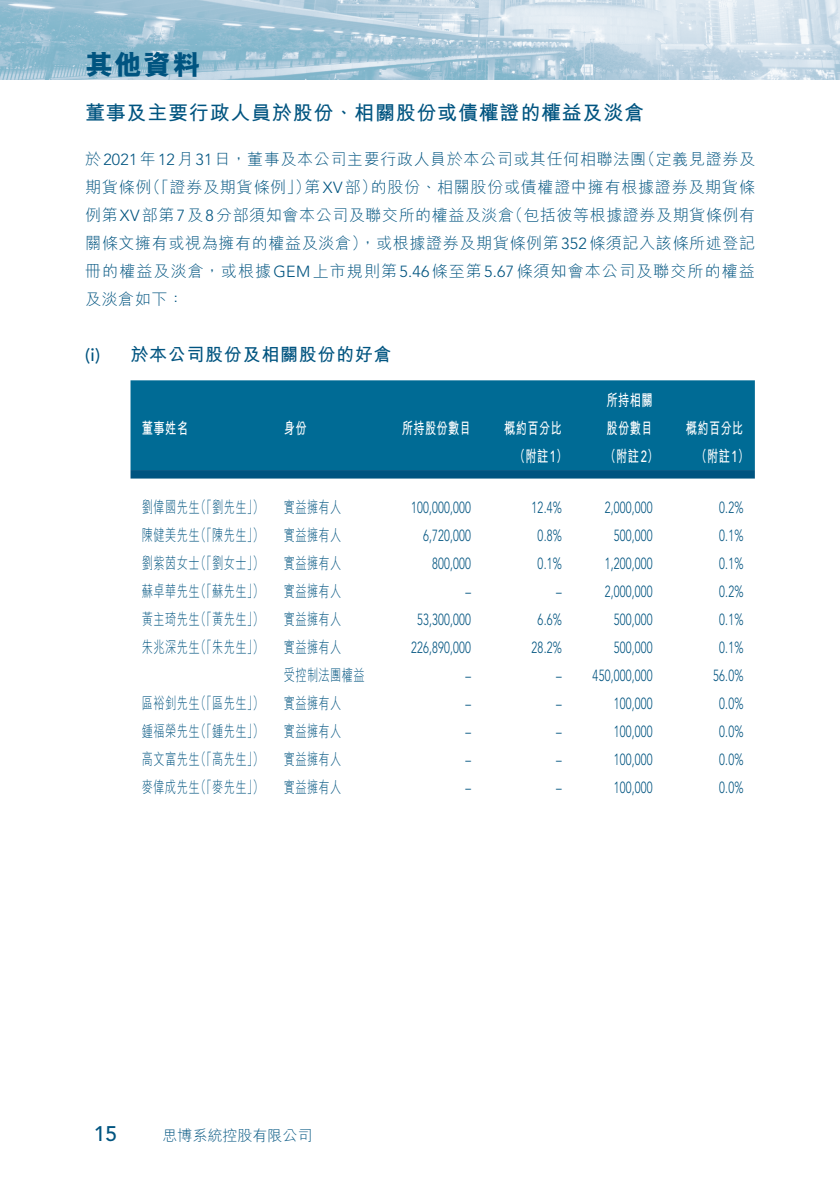
<style>
.page{position:relative;width:840px;height:1191px;background:#fff}
.page>*{position:absolute;margin:0;border:0;box-sizing:border-box;transform-origin:0 0}
.Running_Head{font:800 28px "M Hei HK";color:#005480}
.t1{font:500 21px "Avenir LT Std";color:#005480}
._01_H1{font:700 20px "M Hei HK";letter-spacing:.035em;color:#005480}
._02_H2{font:700 18px "M Hei HK";letter-spacing:.035em;color:#005480}
._00_txt{font:300 16px/28px "M Hei HK";letter-spacing:.07em;color:#005480;text-align:justify}
._50_Table_txt{font:300 16px "Avenir LT Std";letter-spacing:.015em;color:#005480;scale:.7 1}
._50_Table_txt-2{font:300 16px "M Hei HK";letter-spacing:.035em;color:#005480;scale:.7 1}
._50_Table_txt-3{font:700 16px "M Hei HK";letter-spacing:.035em;color:#fff;scale:.7 1}
.t2{font:300 15px "M Hei HK";color:#005480}
.s1{font-family:"Avenir LT Std"}
.s2{font-family:"Avenir LT Std";font-weight:500}
</style>
<div class="page">
<img style="left:0;top:0;width:839px;height:79px">
<div style="left:130px;top:380px;width:624px;height:90px;background:#006b95"></div>
<svg style="left:130px;top:470px;width:624px;height:8px;background:#015580"></svg>
<p class="Running_Head" style="left:85px;top:50px;width:117px">其他資料</p>
<p class="_01_H1" style="left:85px;top:98px;width:560px">董事及主要行政人員於股份、相關股份或債權證的權益及淡倉</p>
<p class="_00_txt" style="left:85px;top:145px;width:671px">於<span class="s1">2021</span>年<span class="s1">12</span>月<span class="s1">31</span>日，董事及本公司主要行政人員於本公司或其任何相聯法團（定義見證券及期貨條例（「證券及期貨條例」）第<span class="s1">XV</span>部）的股份、相關股份或債權證中擁有根據證券及期貨條例第<span class="s1">XV</span>部第<span class="s1">7</span>及<span class="s1">8</span>分部須知會本公司及聯交所的權益及淡倉（包括彼等根據證券及期貨條例有關條文擁有或視為擁有的權益及淡倉），或根據證券及期貨條例第<span class="s1">352</span>條須記入該條所述登記冊的權益及淡倉，或根據<span class="s1">GEM</span>上市規則第<span class="s1">5.46</span>條至第<span class="s1">5.67</span>條須知會本公司及聯交所的權益及淡倉如下：</p>
<p class="_02_H2" style="left:85px;top:341px;width:308px"><span class="s2">(i)</span> 於本公司股份及相關股份的好倉</p>
<p class="_50_Table_txt-3" style="left:142px;top:417px;width:67px">董事姓名</p>
<p class="_50_Table_txt-3" style="left:283px;top:417px;width:34px">身份</p>
<p class="_50_Table_txt-3" style="left:401px;top:417px;width:100px">所持股份數目</p>
<p class="_50_Table_txt-3" style="left:504px;top:417px;width:84px">概約百分比</p>
<p class="_50_Table_txt-3" style="left:606px;top:389px;width:67px">所持相關</p>
<p class="_50_Table_txt-3" style="left:606px;top:417px;width:67px">股份數目</p>
<p class="_50_Table_txt-3" style="left:685px;top:417px;width:84px">概約百分比</p>
<p class="_50_Table_txt-3" style="left:513px;top:445px;width:78px">（附註<span class="s2">1</span>）</p>
<p class="_50_Table_txt-3" style="left:604px;top:445px;width:78px">（附註<span class="s2">2</span>）</p>
<p class="_50_Table_txt-3" style="left:695px;top:445px;width:78px">（附註<span class="s2">1</span>）</p>
<p class="_50_Table_txt-2" style="left:142px;top:499px;width:176px">劉偉國先生（「劉先生」）</p>
<p class="_50_Table_txt-2" style="left:283px;top:499px;width:84px">實益擁有人</p>
<p class="_50_Table_txt" style="left:411px;top:498px;width:87px">100,000,000</p>
<p class="_50_Table_txt" style="left:531px;top:498px;width:45px">12.4%</p>
<p class="_50_Table_txt" style="left:604px;top:498px;width:70px">2,000,000</p>
<p class="_50_Table_txt" style="left:718px;top:498px;width:36px">0.2%</p>
<p class="_50_Table_txt-2" style="left:142px;top:527px;width:176px">陳健美先生（「陳先生」）</p>
<p class="_50_Table_txt-2" style="left:283px;top:527px;width:84px">實益擁有人</p>
<p class="_50_Table_txt" style="left:423px;top:526px;width:70px">6,720,000</p>
<p class="_50_Table_txt" style="left:537px;top:526px;width:36px">0.8%</p>
<p class="_50_Table_txt" style="left:613px;top:526px;width:57px">500,000</p>
<p class="_50_Table_txt" style="left:718px;top:526px;width:36px">0.1%</p>
<p class="_50_Table_txt-2" style="left:142px;top:555px;width:176px">劉紫茵女士（「劉女士」）</p>
<p class="_50_Table_txt-2" style="left:283px;top:555px;width:84px">實益擁有人</p>
<p class="_50_Table_txt" style="left:432px;top:554px;width:57px">800,000</p>
<p class="_50_Table_txt" style="left:537px;top:554px;width:36px">0.1%</p>
<p class="_50_Table_txt" style="left:604px;top:554px;width:70px">1,200,000</p>
<p class="_50_Table_txt" style="left:718px;top:554px;width:36px">0.1%</p>
<p class="_50_Table_txt-2" style="left:142px;top:583px;width:176px">蘇卓華先生（「蘇先生」）</p>
<p class="_50_Table_txt-2" style="left:283px;top:583px;width:84px">實益擁有人</p>
<p class="_50_Table_txt" style="left:465px;top:582px;width:9px">–</p>
<p class="_50_Table_txt" style="left:556px;top:582px;width:9px">–</p>
<p class="_50_Table_txt" style="left:604px;top:582px;width:70px">2,000,000</p>
<p class="_50_Table_txt" style="left:718px;top:582px;width:36px">0.2%</p>
<p class="_50_Table_txt-2" style="left:142px;top:611px;width:176px">黃主琦先生（「黃先生」）</p>
<p class="_50_Table_txt-2" style="left:283px;top:611px;width:84px">實益擁有人</p>
<p class="_50_Table_txt" style="left:417px;top:610px;width:79px">53,300,000</p>
<p class="_50_Table_txt" style="left:537px;top:610px;width:36px">6.6%</p>
<p class="_50_Table_txt" style="left:613px;top:610px;width:57px">500,000</p>
<p class="_50_Table_txt" style="left:718px;top:610px;width:36px">0.1%</p>
<p class="_50_Table_txt-2" style="left:142px;top:639px;width:176px">朱兆深先生（「朱先生」）</p>
<p class="_50_Table_txt-2" style="left:283px;top:639px;width:84px">實益擁有人</p>
<p class="_50_Table_txt" style="left:411px;top:638px;width:87px">226,890,000</p>
<p class="_50_Table_txt" style="left:531px;top:638px;width:45px">28.2%</p>
<p class="_50_Table_txt" style="left:613px;top:638px;width:57px">500,000</p>
<p class="_50_Table_txt" style="left:718px;top:638px;width:36px">0.1%</p>
<p class="_50_Table_txt-2" style="left:283px;top:667px;width:117px">受控制法團權益</p>
<p class="_50_Table_txt" style="left:465px;top:666px;width:9px">–</p>
<p class="_50_Table_txt" style="left:556px;top:666px;width:9px">–</p>
<p class="_50_Table_txt" style="left:592px;top:666px;width:87px">450,000,000</p>
<p class="_50_Table_txt" style="left:712px;top:666px;width:45px">56.0%</p>
<p class="_50_Table_txt-2" style="left:142px;top:695px;width:176px">區裕釗先生（「區先生」）</p>
<p class="_50_Table_txt-2" style="left:283px;top:695px;width:84px">實益擁有人</p>
<p class="_50_Table_txt" style="left:465px;top:694px;width:9px">–</p>
<p class="_50_Table_txt" style="left:556px;top:694px;width:9px">–</p>
<p class="_50_Table_txt" style="left:613px;top:694px;width:57px">100,000</p>
<p class="_50_Table_txt" style="left:718px;top:694px;width:36px">0.0%</p>
<p class="_50_Table_txt-2" style="left:142px;top:723px;width:176px">鍾福榮先生（「鍾先生」）</p>
<p class="_50_Table_txt-2" style="left:283px;top:723px;width:84px">實益擁有人</p>
<p class="_50_Table_txt" style="left:465px;top:722px;width:9px">–</p>
<p class="_50_Table_txt" style="left:556px;top:722px;width:9px">–</p>
<p class="_50_Table_txt" style="left:613px;top:722px;width:57px">100,000</p>
<p class="_50_Table_txt" style="left:718px;top:722px;width:36px">0.0%</p>
<p class="_50_Table_txt-2" style="left:142px;top:751px;width:176px">高文富先生（「高先生」）</p>
<p class="_50_Table_txt-2" style="left:283px;top:751px;width:84px">實益擁有人</p>
<p class="_50_Table_txt" style="left:465px;top:750px;width:9px">–</p>
<p class="_50_Table_txt" style="left:556px;top:750px;width:9px">–</p>
<p class="_50_Table_txt" style="left:613px;top:750px;width:57px">100,000</p>
<p class="_50_Table_txt" style="left:718px;top:750px;width:36px">0.0%</p>
<p class="_50_Table_txt-2" style="left:142px;top:779px;width:176px">麥偉成先生（「麥先生」）</p>
<p class="_50_Table_txt-2" style="left:283px;top:779px;width:84px">實益擁有人</p>
<p class="_50_Table_txt" style="left:465px;top:778px;width:9px">–</p>
<p class="_50_Table_txt" style="left:556px;top:778px;width:9px">–</p>
<p class="_50_Table_txt" style="left:613px;top:778px;width:57px">100,000</p>
<p class="_50_Table_txt" style="left:718px;top:778px;width:36px">0.0%</p>
<p class="t1" style="left:94px;top:1121px;width:25px">15</p>
<p class="t2" style="left:162px;top:1127px;width:151px">思博系統控股有限公司</p>
</div>
